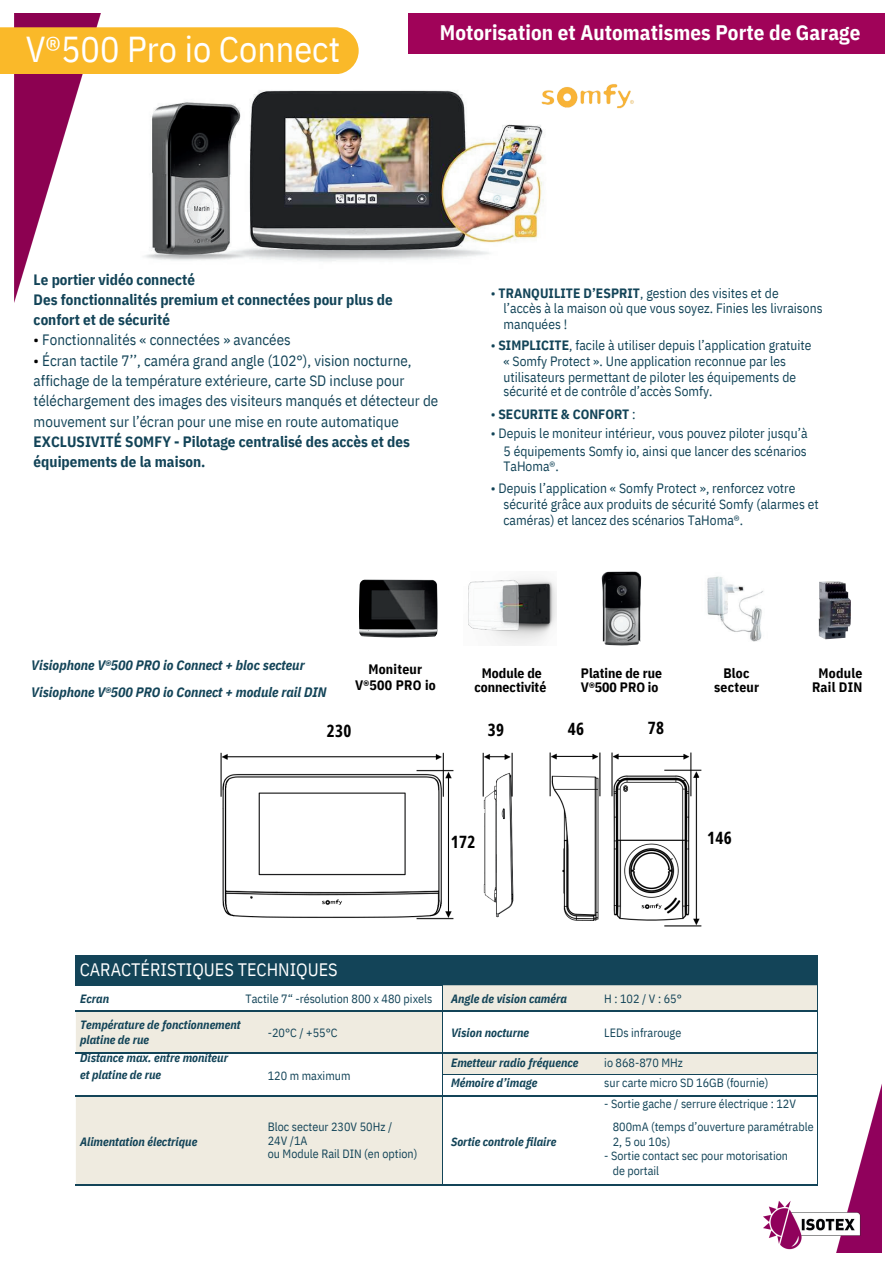
<style>
.page{position:relative;width:894px;height:1264px;background:#fff}
.page>*{position:absolute;margin:0;border:0;box-sizing:border-box;transform-origin:0 0}
.t1{font:36px "IBM Plex Sans Cond";color:#fff}
.t2{font:700 21px "IBM Plex Sans Cond";letter-spacing:.005em;color:#fff}
.t3{font:18px "IBM Plex Sans Cond";color:#fff}
.t4{font:700 16.95px "Open Sans Condensed";letter-spacing:.02em;color:#000}
.t5{font:15px/20.2px "IBM Plex Sans Cond";color:#134458}
.t6{font:700 15px/20.2px "IBM Plex Sans Cond";color:#134458}
.t7{font:700 13.65px/13.6px "IBM Plex Sans Cond";letter-spacing:.01em;color:#000;text-align:center}
.t8{font:italic 700 13.65px/26.8px "IBM Plex Sans Cond";color:#134458}
.t9{font:13.5px/15.5px "IBM Plex Sans Cond";color:#134458}
.t10{font:700 13.5px "IBM Plex Sans Cond";color:#134458}
.t11{font:12px/13.5px "IBM Plex Sans Cond";color:#134458}
.t12{font:italic 700 12px/25.8px "IBM Plex Sans Cond";color:#134458}
.s1{color:#000}
.s2{font-weight:700}
.s3{font-weight:400}
</style>
<div class="page">
<img style="left:144px;top:90px;width:400px;height:172px">
<img style="left:359px;top:579px;width:78px;height:58px">
<img style="left:468px;top:578px;width:88px;height:68px">
<img style="left:601px;top:571px;width:40px;height:74px">
<img style="left:707px;top:576px;width:57px;height:66px">
<img style="left:818px;top:581px;width:32px;height:58px">
<img style="left:14px;top:13px;width:87px;height:289px">
<div style="left:0;top:27px;width:358px;height:47px;background:#fab929"></div>
<img style="left:220px;top:752px;width:234px;height:168px">
<img style="left:482px;top:752px;width:32px;height:166px">
<img style="left:549px;top:752px;width:153px;height:175px">
<div style="left:76px;top:955px;width:741px;height:30px;background:#134458"></div>
<svg style="left:76px;top:985px;width:740px;height:199px"></svg>
<hr style="left:76px;top:1010px;width:183px;height:1px;background:#134458">
<hr style="left:268px;top:1010px;width:170px;height:1px;background:#134458">
<hr style="left:442px;top:1011px;width:1px;height:41px;background:#134458">
<svg style="left:438px;top:985px;width:8px;height:26px"></svg>
<hr style="left:446px;top:1010px;width:154px;height:1px;background:#134458">
<hr style="left:600px;top:1010px;width:212px;height:1px;background:#134458">
<svg style="left:812px;top:985px;width:5px;height:26px"></svg>
<hr style="left:816px;top:1011px;width:1px;height:41px;background:#134458">
<hr style="left:76px;top:1052px;width:183px;height:1px;background:#134458">
<hr style="left:268px;top:1052px;width:170px;height:1px;background:#134458">
<hr style="left:600px;top:1052px;width:212px;height:1px;background:#134458">
<hr style="left:600px;top:1074px;width:212px;height:1px;background:#134458">
<hr style="left:76px;top:1095px;width:183px;height:1px;background:#134458">
<hr style="left:76px;top:1184px;width:183px;height:1px;background:#134458">
<hr style="left:268px;top:1095px;width:170px;height:1px;background:#134458">
<hr style="left:268px;top:1184px;width:170px;height:1px;background:#134458">
<hr style="left:442px;top:1096px;width:1px;height:88px;background:#134458">
<svg style="left:438px;top:1052px;width:162px;height:44px"></svg>
<hr style="left:446px;top:1095px;width:154px;height:1px;background:#134458">
<hr style="left:446px;top:1184px;width:154px;height:1px;background:#134458">
<hr style="left:600px;top:1095px;width:212px;height:1px;background:#134458">
<hr style="left:600px;top:1184px;width:212px;height:1px;background:#134458">
<svg style="left:812px;top:1052px;width:5px;height:18px"></svg>
<img style="left:763px;top:1070px;width:118px;height:182px">
<div style="left:408px;top:13px;width:476px;height:41px;background:#a00359"></div>
<img style="left:534px;top:84px;width:100px;height:31px">
<h1 class="t1" style="left:26px;top:22px;width:316px">V®500 Pro io Connect</h1>
<h2 class="t2" style="left:440px;top:16px;width:422px">Motorisation et Automatismes Porte de Garage</h2>
<p class="t6" style="left:34px;top:268px;width:360px">Le portier vidéo connecté<br>Des fonctionnalités premium et connectées pour plus de confort et de sécurité</p>
<p class="t5" style="left:34px;top:329px;width:258px"><span class="s1">•</span> Fonctionnalités « connectées » avancées</p>
<p class="t5" style="left:34px;top:349px;width:406px"><span class="s1">•</span> Écran tactile 7’’, caméra grand angle (102°), vision nocturne, affichage de la température extérieure, carte SD incluse pour téléchargement des images des visiteurs manqués et détecteur de mouvement sur l’écran pour une mise en route automatique</p>
<p class="t6" style="left:34px;top:430px;width:378px">EXCLUSIVITÉ SOMFY - Pilotage centralisé des accès et des équipements de la maison.</p>
<p class="t9" style="left:503px;top:284px;width:320px;text-indent:-13px">• <span class="s2">TRANQUILITE D’ESPRIT</span>, gestion des visites et de<br>l’accès à la maison où que vous soyez. Finies les livraisons manquées !</p>
<p class="t9" style="left:503px;top:336px;width:309px;text-indent:-13px">• <span class="s2">SIMPLICITE</span>, facile à utiliser depuis l’application gratuite « Somfy Protect ». Une application reconnue par les utilisateurs permettant de piloter les équipements de sécurité et de contrôle d’accès Somfy.</p>
<p class="t10" style="left:490px;top:404px;width:146px"><span class="s3">•</span> SECURITE &amp; CONFORT <span class="s3">:</span></p>
<p class="t9" style="left:490px;top:423px;width:318px;line-height:17.7px;text-align:right">• Depuis le moniteur intérieur, vous pouvez piloter jusqu’à<br>5 équipements Somfy io, ainsi que lancer des scénarios</p>
<p class="t9" style="left:503px;top:457px;width:57px">TaHoma®.</p>
<p class="t9" style="left:503px;top:479px;width:317px;line-height:15.9px;text-indent:-13px">• Depuis l’application « Somfy Protect », renforcez votre sécurité grâce aux produits de sécurité Somfy (alarmes et caméras) et lancez des scénarios TaHoma®.</p>
<p class="t8" style="left:31px;top:650px;width:296px">Visiophone V®500 PRO io Connect + bloc secteur<br>Visiophone V®500 PRO io Connect + module rail DIN</p>
<p class="t7" style="left:355px;top:660px;width:82px;line-height:15.9px">Moniteur<br>V®500 PRO io</p>
<p class="t7" style="left:474px;top:665px;width:73px">Module de connectivité</p>
<p class="t7" style="left:580px;top:665px;width:83px;text-align:left">Platine de rue<br>V®500 PRO io</p>
<p class="t7" style="left:713px;top:665px;width:47px">Bloc secteur</p>
<p class="t7" style="left:811px;top:665px;width:52px">Module<br>Rail DIN</p>
<p class="t4" style="left:487px;top:717px;width:18px">39</p>
<p class="t4" style="left:647px;top:715px;width:18px">78</p>
<p class="t4" style="left:327px;top:718px;width:26px">230</p>
<p class="t4" style="left:567px;top:716px;width:18px">46</p>
<h3 class="t3" style="left:80px;top:955px;width:259px">CARACTÉRISTIQUES TECHNIQUES</h3>
<p class="t4" style="left:451px;top:829px;width:26px">172</p>
<p class="t4" style="left:707px;top:826px;width:26px">146</p>
<p class="t11" style="left:245px;top:991px;width:188px">Tactile 7“ -résolution 800 x 480 pixels</p>
<p class="t11" style="left:268px;top:1025px;width:71px">-20°C / +55°C</p>
<p class="t11" style="left:268px;top:1067px;width:84px">120 m maximum</p>
<p class="t12" style="left:80px;top:984px;width:162px">Ecran<br>Température de fonctionnement</p>
<p class="t12" style="left:80px;top:1030px;width:149px;line-height:18px">platine de rue<br>Distance max. entre moniteur</p>
<p class="t12" style="left:80px;top:1061px;width:82px">et platine de rue</p>
<p class="t12" style="left:80px;top:1127px;width:119px">Alimentation électrique</p>
<p class="t11" style="left:268px;top:1119px;width:151px">Bloc secteur 230V 50Hz /<br>24V /1A<br>ou Module Rail DIN (en option)</p>
<p class="t12" style="left:451px;top:985px;width:117px">Angle de vision caméra</p>
<p class="t12" style="left:451px;top:1019px;width:80px">Vision nocturne</p>
<p class="t12" style="left:451px;top:1051px;width:129px;line-height:20.2px">Emetteur radio fréquence<br>Mémoire d’image</p>
<p class="t12" style="left:451px;top:1127px;width:107px">Sortie controle filaire</p>
<p class="t11" style="left:604px;top:991px;width:79px">H : 102 / V : 65°</p>
<p class="t11" style="left:604px;top:1025px;width:78px">LEDs infrarouge</p>
<p class="t11" style="left:604px;top:1051px;width:165px;line-height:20.2px">io 868-870 MHz<br>sur carte micro SD 16GB (fournie)</p>
<p class="t11" style="left:612px;top:1091px;width:202px;line-height:22.8px;text-indent:-8px">- Sortie gache / serrure électrique : 12V<br>800mA (temps d’ouverture paramétrable</p>
<p class="t11" style="left:612px;top:1133px;width:59px">2, 5 ou 10s)</p>
<p class="t11" style="left:612px;top:1146px;width:177px;line-height:15px;text-indent:-8px">- Sortie contact sec pour motorisation de portail</p>
</div>
